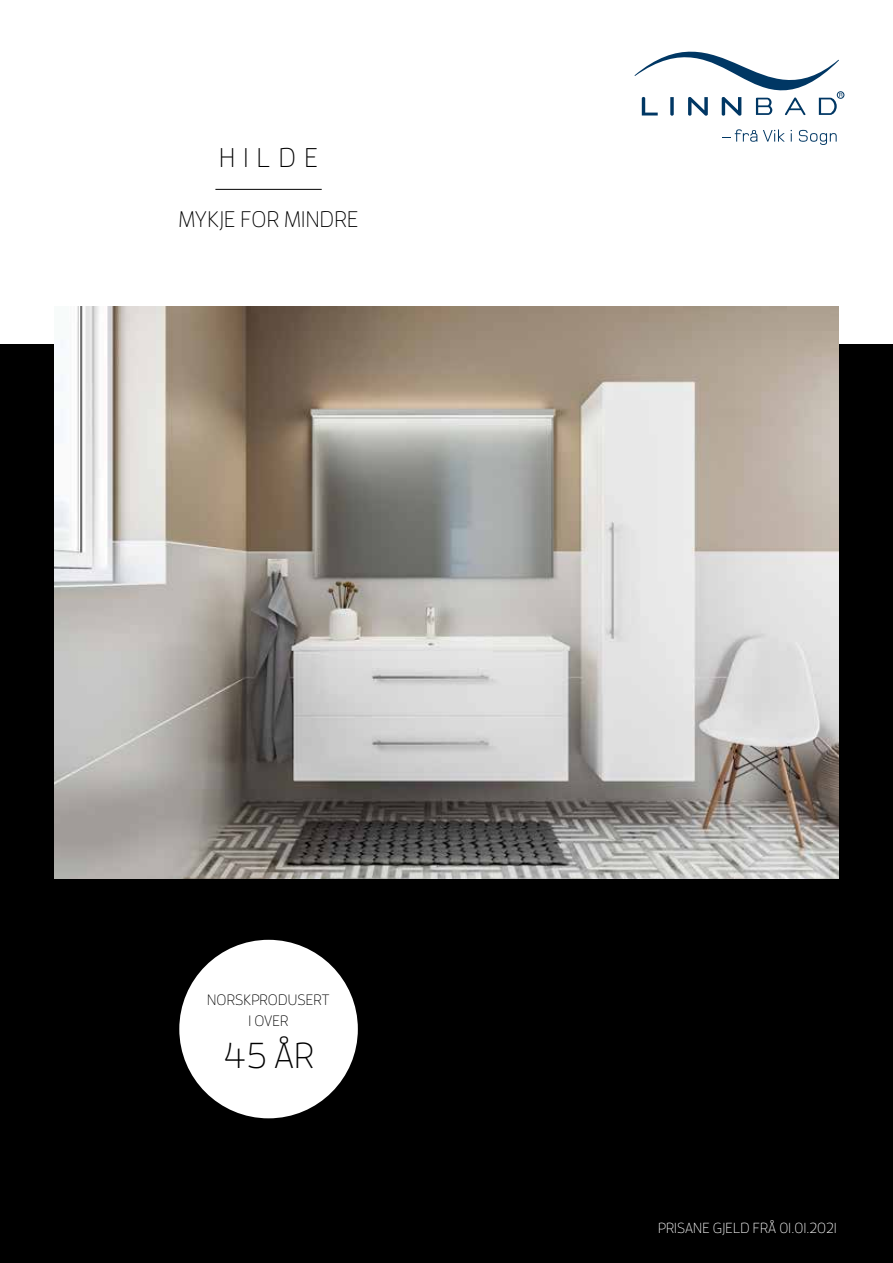
<style>
.page{position:relative;width:893px;height:1263px;background:#fff}
.page>*{position:absolute;margin:0;border:0;box-sizing:border-box;transform-origin:0 0}
.t1{font:300 36px "Enzo OT";color:#000}
.t2{font:300 27px "Enzo OT";letter-spacing:.31em;color:#000}
.t3{font:300 22.5px "Enzo OT";letter-spacing:.01em;color:#000}
.t4{font:300 15px/21px "Enzo OT";letter-spacing:.01em;color:#000;text-align:center}
.t5{font:300 14.55px "Enzo OT";letter-spacing:.01em;color:#fff}
</style>
<div class="page">
<div style="left:0;top:344px;width:893px;height:919px;background:#000"></div>
<img style="left:54px;top:307px;width:785px;height:572px">
<div style="left:837px;top:91px;width:7px;height:8px;border:1px solid #003764;border-radius:50%"></div>
<svg style="left:634px;top:51px;width:208px;height:94px"></svg>
<hr style="left:215px;top:189px;width:107px;height:1px;background:#000">
<div style="left:179px;top:940px;width:179px;height:178px;background:#fff;border-radius:50%"></div>
<h2 class="t2" style="left:219px;top:141px;width:100px">HILDE</h2>
<h3 class="t3" style="left:179px;top:206px;width:181px">MYKJE FOR MINDRE</h3>
<p class="t4" style="left:207px;top:989px;width:124px">NORSKPRODUSERT<br>I OVER</p>
<h1 class="t1" style="left:223px;top:1034px;width:93px">45 ÅR</h1>
<p class="t5" style="left:658px;top:1219px;width:180px">PRISANE GJELD FRÅ 01.01.2021</p>
</div>
